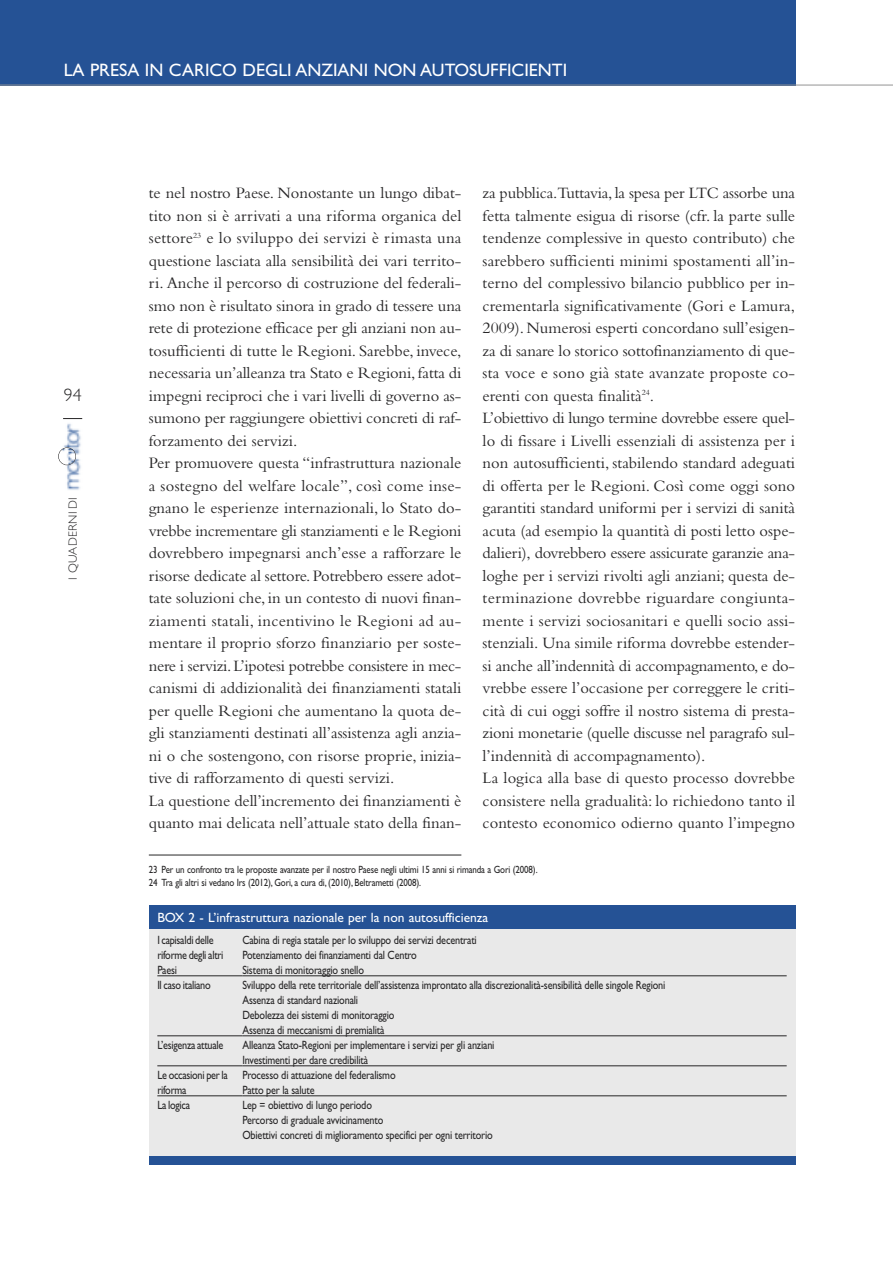
<style>
.page{position:relative;width:893px;height:1263px;background:#fff}
.page>*{position:absolute;margin:0;border:0;box-sizing:border-box;transform-origin:0 0}
.t1{font:18px "Gill Sans";color:#fff}
.t2{font:300 18px "Gill Sans";color:#272627}
.t3{font:16.5px/22.5px "Bembo";color:#272627}
.t4{font:13.5px "Gill Sans";color:#fff}
.t5{font:12px/15px "Gill Sans";letter-spacing:-.015em;color:#272627;scale:.85 1}
.t6{font:300 12px "Gill Sans";letter-spacing:.02em;color:#272627}
.t7{font:10.5px/12.6px "Gill Sans";letter-spacing:-.015em;color:#272627;scale:.85 1}
</style>
<div class="page">
<div style="left:0;top:0;width:795px;height:85px;background:#255295"></div>
<hr style="left:0;top:85px;width:893px;height:1px;background:#939393">
<img style="left:63px;top:423px;width:18px;height:67px">
<img style="left:58px;top:448px;width:18px;height:17px;border-radius:50%">
<div style="left:58px;top:447px;width:18px;height:18px;border:1px solid #272627;border-radius:50%"></div>
<svg style="left:63px;top:418px;width:19px;height:1px"></svg>
<hr style="left:149px;top:855px;width:312px;height:1px;background:#272627">
<div style="left:149px;top:906px;width:646px;height:259px;background:#e9e9e9"></div>
<div style="left:149px;top:906px;width:646px;height:23px;background:#255295"></div>
<div style="left:149px;top:1157px;width:646px;height:8px;background:#255295"></div>
<hr style="left:242px;top:975px;width:545px;height:1px;background:#272627">
<hr style="left:242px;top:1035px;width:545px;height:1px;background:#272627">
<hr style="left:242px;top:1065px;width:545px;height:1px;background:#272627">
<hr style="left:242px;top:1095px;width:545px;height:1px;background:#272627">
<hr style="left:157px;top:975px;width:85px;height:1px;background:#272627">
<hr style="left:157px;top:1035px;width:85px;height:1px;background:#272627">
<hr style="left:157px;top:1065px;width:85px;height:1px;background:#272627">
<hr style="left:157px;top:1095px;width:85px;height:1px;background:#272627">
<p class="t1" style="left:64px;top:63px;width:505px">LA PRESA IN CARICO DEGLI ANZIANI NON AUTOSUFFICIENTI</p>
<p class="t2" style="left:64px;top:388px;width:19px">94</p>
<p class="t6" style="left:68px;top:580px;width:84px;rotate:-90deg">I QUADERNI DI</p>
<p class="t3" style="left:149px;top:183px;width:314px">te nel nostro Paese. Nonostante un lungo dibat&shy;tito non si è arrivati a una riforma organica del settore<sup>23</sup> e lo sviluppo dei servizi è rimasta una questione lasciata alla sensibilità dei vari territo&shy;ri. Anche il percorso di costruzione del federali&shy;smo non è risultato sinora in grado di tessere una rete di protezione efficace per gli anziani non au&shy;tosufficienti di tutte le Regioni. Sarebbe, invece, necessaria un’alleanza tra Stato e Regioni, fatta di impegni reciproci che i vari livelli di governo as&shy;sumono per raggiungere obiettivi concreti di raf&shy;forzamento dei servizi.<br>Per promuovere questa “infrastruttura nazionale a sostegno del welfare locale”, così come inse&shy;gnano le esperienze internazionali, lo Stato do&shy;vrebbe incrementare gli stanziamenti e le Regioni dovrebbero impegnarsi anch’esse a rafforzare le risorse dedicate al settore. Potrebbero essere adot&shy;tate soluzioni che, in un contesto di nuovi finan&shy;ziamenti statali, incentivino le Regioni ad au&shy;mentare il proprio sforzo finanziario per soste&shy;nere i servizi.L’ipotesi potrebbe consistere in mec&shy;canismi di addizionalità dei finanziamenti statali per quelle Regioni che aumentano la quota de&shy;gli stanziamenti destinati all’assistenza agli anzia&shy;ni o che sostengono, con risorse proprie, inizia&shy;tive di rafforzamento di questi servizi.<br>La questione dell’incremento dei finanziamenti è quanto mai delicata nell’attuale stato della finan-</p>
<p class="t3" style="left:483px;top:183px;width:314px">za pubblica.Tuttavia, la spesa per LTC assorbe una fetta talmente esigua di risorse (cfr. la parte sulle tendenze complessive in questo contributo) che sarebbero sufficienti minimi spostamenti all’in&shy;terno del complessivo bilancio pubblico per in&shy;crementarla significativamente (Gori e Lamura, 2009). Numerosi esperti concordano sull’esigen&shy;za di sanare lo storico sottofinanziamento di que&shy;sta voce e sono già state avanzate proposte co&shy;erenti con questa finalità<sup>24</sup>.<br>L’obiettivo di lungo termine dovrebbe essere quel&shy;lo di fissare i Livelli essenziali di assistenza per i non autosufficienti, stabilendo standard adeguati di offerta per le Regioni. Così come oggi sono garantiti standard uniformi per i servizi di sanità acuta (ad esempio la quantità di posti letto ospe&shy;dalieri), dovrebbero essere assicurate garanzie ana&shy;loghe per i servizi rivolti agli anziani; questa de&shy;terminazione dovrebbe riguardare congiunta&shy;mente i servizi sociosanitari e quelli socio assi&shy;stenziali. Una simile riforma dovrebbe estender&shy;si anche all’indennità di accompagnamento, e do&shy;vrebbe essere l’occasione per correggere le criti&shy;cità di cui oggi soffre il nostro sistema di presta&shy;zioni monetarie (quelle discusse nel paragrafo sul&shy;l’indennità di accompagnamento).<br>La logica alla base di questo processo dovrebbe consistere nella gradualità: lo richiedono tanto il contesto economico odierno quanto l’impegno</p>
<p class="t7" style="left:149px;top:864px;width:459px">23 Per un confronto tra le proposte avanzate per il nostro Paese negli ultimi 15 anni si rimanda a Gori (2008).<br>24 Tra gli altri si vedano Irs (2012), Gori, a cura di, (2010), Beltrametti (2008).</p>
<p class="t4" style="left:157px;top:912px;width:332px">BOX 2 - L’infrastruttura nazionale per la non autosufficienza</p>
<p class="t5" style="left:242px;top:933px;width:499px">Cabina di regia statale per lo sviluppo dei servizi decentrati<br>Potenziamento dei finanziamenti dal Centro<br>Sistema di monitoraggio snello<br>Sviluppo della rete territoriale dell’assistenza improntato alla discrezionalità-sensibilità delle singole Regioni Assenza di standard nazionali<br>Debolezza dei sistemi di monitoraggio<br>Assenza di meccanismi di premialità<br>Alleanza Stato-Regioni per implementare i servizi per gli anziani<br>Investimenti per dare credibilità<br>Processo di attuazione del federalismo<br>Patto per la salute<br>Lep = obiettivo di lungo periodo<br>Percorso di graduale avvicinamento<br>Obiettivi concreti di miglioramento specifici per ogni territorio</p>
<p class="t5" style="left:157px;top:933px;width:79px">I capisaldi delle riforme degli altri<br>Paesi<br>Il caso italiano</p>
<p class="t5" style="left:157px;top:1038px;width:79px">L’esigenza attuale</p>
<p class="t5" style="left:157px;top:1068px;width:85px">Le occasioni per la riforma<br>La logica</p>
</div>
